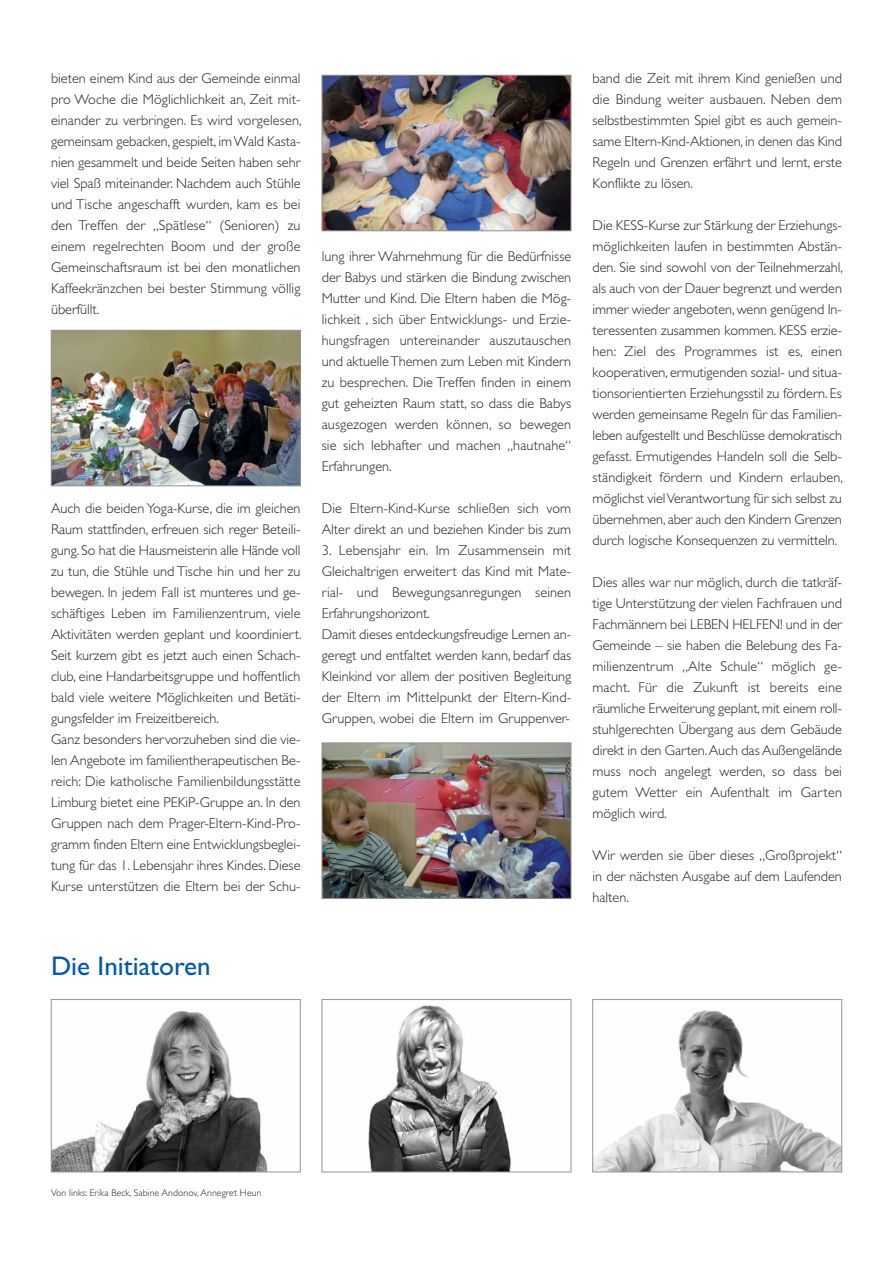
<style>
.page{position:relative;width:893px;height:1263px;background:#fff}
.page>*{position:absolute;margin:0;border:0;box-sizing:border-box;transform-origin:0 0}
.t1{font:27px "Gill Sans";color:#0058a9}
.t2{font:300 14.25px/21px "Gill Sans";color:#231f20;text-align:justify}
.t3{font:300 9.75px "Gill Sans";letter-spacing:.01em;color:#231f20}
</style>
<div class="page">
<img style="left:53px;top:332px;width:245px;height:152px">
<div style="left:51px;top:330px;width:249px;height:156px;border:1px solid #939598"></div>
<img style="left:324px;top:745px;width:245px;height:152px">
<div style="left:322px;top:743px;width:249px;height:156px;border:1px solid #939598"></div>
<img style="left:324px;top:77px;width:245px;height:152px">
<div style="left:322px;top:75px;width:249px;height:156px;border:1px solid #939598"></div>
<img style="left:53px;top:1011px;width:215px;height:159px">
<div style="left:51px;top:999px;width:249px;height:173px;border:1px solid #939598"></div>
<img style="left:368px;top:1005px;width:143px;height:165px">
<div style="left:322px;top:999px;width:249px;height:173px;border:1px solid #939598"></div>
<img style="left:594px;top:1010px;width:246px;height:160px">
<div style="left:592px;top:999px;width:250px;height:173px;border:1px solid #939598"></div>
<p class="t2" style="left:51px;top:69px;width:252px">bieten einem Kind aus der Gemeinde einmal pro Woche die Möglichlichkeit an, Zeit mit&shy;einander zu verbringen. Es wird vorgelesen, gemeinsam gebacken, gespielt, im Wald Kasta&shy;nien gesammelt und beide Seiten haben sehr viel Spaß miteinander. Nachdem auch Stühle und Tische angeschafft wurden, kam es bei den Treffen der „Spätlese“ (Senioren) zu einem regelrechten Boom und der große Gemeinschaftsraum ist bei den monatlichen Kaffeekränzchen bei bester Stimmung völlig überfüllt.</p>
<p class="t2" style="left:51px;top:499px;width:252px;text-align:left">Auch die beiden Yoga-Kurse, die im gleichen Raum stattfinden, erfreuen sich reger Beteili&shy;gung. So hat die Hausmeisterin alle Hände voll zu tun, die Stühle und Tische hin und her zu bewegen. In jedem Fall ist munteres und ge&shy;schäftiges Leben im Familienzentrum, viele Aktivitäten werden geplant und koordiniert.<br>Seit kurzem gibt es jetzt auch einen Schach&shy;club, eine Handarbeitsgruppe und hoffentlich bald viele weitere Möglichkeiten und Betäti&shy;gungsfelder im Freizeitbereich.<br>Ganz besonders hervorzuheben sind die vie&shy;len Angebote im familientherapeutischen Be&shy;reich: Die katholische Familienbildungsstätte Limburg bietet eine PEKiP-Gruppe an. In den Gruppen nach dem Prager-Eltern-Kind-Pro&shy;gramm finden Eltern eine Entwicklungsbeglei&shy;tung für das 1. Lebensjahr ihres Kindes. Diese Kurse unterstützen die Eltern bei der Schu-</p>
<p class="t2" style="left:322px;top:247px;width:251px">lung ihrer Wahrnehmung für die Bedürfnisse der Babys und stärken die Bindung zwischen Mutter und Kind. Die Eltern haben die Mög&shy;lichkeit , sich über Entwicklungs- und Erzie&shy;hungsfragen untereinander auszutauschen und aktuelle Themen zum Leben mit Kindern zu besprechen. Die Treffen finden in einem gut geheizten Raum statt, so dass die Babys ausgezogen werden können, so bewegen sie sich lebhafter und machen „hautnahe“ Erfahrungen.</p>
<p class="t2" style="left:322px;top:499px;width:251px">Die Eltern-Kind-Kurse schließen sich vom<br>Alter direkt an und beziehen Kinder bis zum</p>
<p class="t2" style="left:322px;top:541px;width:251px;text-align:left">3. Lebensjahr ein. Im Zusammensein mit Gleichaltrigen erweitert das Kind mit Mate&shy;rial- und Bewegungsanregungen seinen Erfahrungshorizont.<br>Damit dieses entdeckungsfreudige Lernen an&shy;geregt und entfaltet werden kann, bedarf das Kleinkind vor allem der positiven Begleitung der Eltern im Mittelpunkt der Eltern-Kind-Gruppen, wobei die Eltern im Gruppenver-</p>
<p class="t2" style="left:592px;top:69px;width:251px">band die Zeit mit ihrem Kind genießen und die Bindung weiter ausbauen. Neben dem selbstbestimmten Spiel gibt es auch gemein&shy;same Eltern-Kind-Aktionen, in denen das Kind Regeln und Grenzen erfährt und lernt, erste Konflikte zu lösen.</p>
<p class="t2" style="left:592px;top:216px;width:252px">Die KESS-Kurse zur Stärkung der Erziehungs&shy;möglichkeiten laufen in bestimmten Abstän&shy;den. Sie sind sowohl von der Teilnehmerzahl, als auch von der Dauer begrenzt und werden immer wieder angeboten, wenn genügend In&shy;teressenten zusammen kommen. KESS erzie&shy;hen: Ziel des Programmes ist es, einen kooperativen, ermutigenden sozial- und situa&shy;tionsorientierten Erziehungsstil zu fördern. Es werden gemeinsame Regeln für das Familien&shy;leben aufgestellt und Beschlüsse demokratisch gefasst. Ermutigendes Handeln soll die Selb&shy;ständigkeit fördern und Kindern erlauben, möglichst viel Verantwortung für sich selbst zu übernehmen, aber auch den Kindern Grenzen durch logische Konsequenzen zu vermitteln.</p>
<p class="t2" style="left:592px;top:573px;width:251px">Dies alles war nur möglich, durch die tatkräf&shy;tige Unterstützung der vielen Fachfrauen und Fachmännern bei LEBEN HELFEN! und in der Gemeinde – sie haben die Belebung des Fa&shy;milienzentrum „Alte Schule“ möglich ge&shy;macht. Für die Zukunft ist bereits eine räumliche Erweiterung geplant, mit einem roll&shy;stuhlgerechten Übergang aus dem Gebäude direkt in den Garten. Auch das Außengelände muss noch angelegt werden, so dass bei gutem Wetter ein Aufenthalt im Garten möglich wird.</p>
<p class="t2" style="left:592px;top:846px;width:251px">Wir werden sie über dieses „Großprojekt“ in der nächsten Ausgabe auf dem Laufenden halten.</p>
<h1 class="t1" style="left:51px;top:957px;width:161px">Die Initiatoren</h1>
<p class="t3" style="left:51px;top:1189px;width:212px">Von links: Erika Beck, Sabine Andonov, Annegret Heun</p>
</div>
